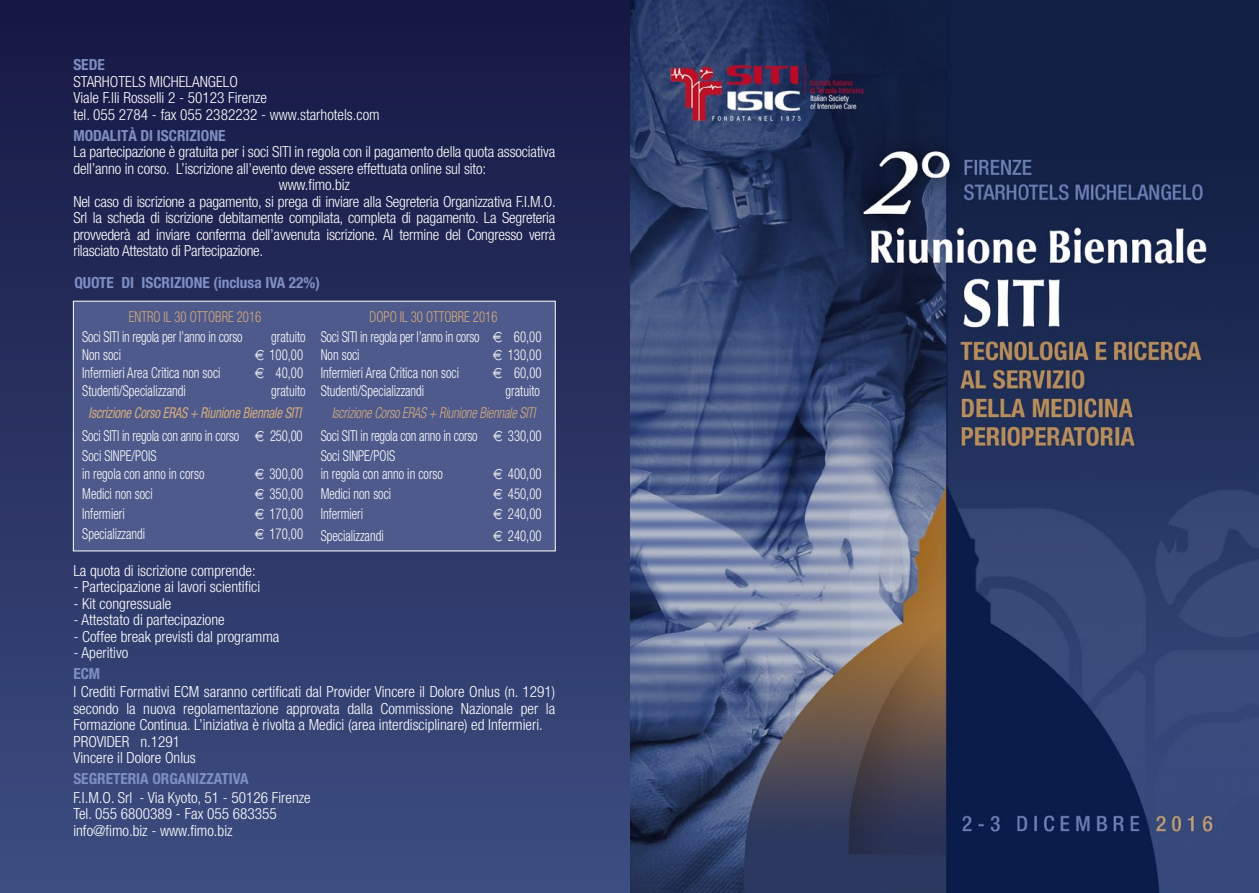
<style>
.page{position:relative;width:1259px;height:893px;background:#fff}
.page>*{position:absolute;margin:0;border:0;box-sizing:border-box;transform-origin:0 0}
.t1{font:300 condensed 15.3px/16.5px "Helvetica Neue";color:#fff}
.t2{font:700 condensed 15.3px "Helvetica Neue";color:#7f8fc2}
.t3{font:300 condensed 15px/18px "Helvetica Neue";color:#fff;scale:.85 1}
.t4{font:italic condensed 15px/22.2px "Helvetica Neue";letter-spacing:-.015em;color:#d5ab7d;text-align:center;scale:.85 1}
.t5{font:italic 300 condensed 15px/22.2px "Helvetica Neue";letter-spacing:-.015em;color:#d5ab7d;text-align:center;scale:.85 1}
.t6{font:300 condensed 15px/20.1px "Helvetica Neue";letter-spacing:-.02em;color:#fff;text-align:center;scale:.85 1}
.t7{font:300 condensed 15px "Helvetica Neue";color:#d5ab7d;scale:.85 1}
.s1{font-family:"Euro Logo";font-weight:400;font-stretch:normal}
.s2{font-weight:300;font-style:normal;color:#fff}
.s3{font-family:"Euro Logo";font-style:normal;font-stretch:normal;color:#fff}
.s4{color:#d5ab7d}
.s5{font-style:normal;color:#fff}
.s6{font-family:"Euro Logo";font-weight:400;font-style:normal;font-stretch:normal;color:#fff}
</style>
<div class="page">
<img style="left:629px;top:0;width:630px;height:893px">
<div style="left:0;top:0;width:629px;height:893px;background:linear-gradient(to bottom,#161844,#3d4e81)"></div>
<div style="left:73px;top:301px;width:482px;height:250px;background:#4e5a8b"></div>
<div style="left:73px;top:301px;width:482px;height:250px;border:1px solid #fff"></div>
<p class="t2" style="left:73px;top:56px;width:33px">SEDE</p>
<p class="t1" style="left:73px;top:73px;width:308px">STARHOTELS MICHELANGELO<br>Viale F.lli Rosselli 2 - 50123 Firenze<br>tel. 055 2784 - fax 055 2382232 - www.starhotels.com</p>
<p class="t2" style="left:73px;top:126px;width:154px">MODALITÀ DI ISCRIZIONE</p>
<p class="t1" style="left:73px;top:143px;width:483px">La partecipazione è gratuita per i soci SITI in regola con il pagamento della quota associativa</p>
<p class="t1" style="left:73px;top:160px;width:414px">dell’anno in corso. L’iscrizione all’evento deve essere effettuata online sul sito:</p>
<p class="t1" style="left:279px;top:176px;width:72px">www.fimo.biz</p>
<p class="t1" style="left:73px;top:193px;width:484px">Nel caso di iscrizione a pagamento, si prega di inviare alla Segreteria Organizzativa F.I.M.O.</p>
<p class="t1" style="left:73px;top:209px;width:483px">Srl la scheda di iscrizione debitamente compilata, completa di pagamento. La Segreteria</p>
<p class="t1" style="left:73px;top:226px;width:483px">provvederà ad inviare conferma dell’avvenuta iscrizione. Al termine del Congresso verrà</p>
<p class="t1" style="left:73px;top:242px;width:191px">rilasciato Attestato di Partecipazione.</p>
<p class="t2" style="left:74px;top:273px;width:247px">QUOTE DI ISCRIZIONE (inclusa IVA 22%)</p>
<p class="t7" style="left:129px;top:308px;width:15px">Entro</p>
<p class="t7" style="left:164px;top:308px;width:116px">il 30 Ottobre 2016</p>
<p class="t3" style="left:82px;top:328px;width:190px">Soci SITI in regola per l’anno in corso</p>
<p class="t3" style="left:271px;top:328px;width:42px">gratuito</p>
<p class="t3" style="left:82px;top:346px;width:47px">Non soci</p>
<p class="t3" style="left:255px;top:346px;width:58px"><span class="s1">7</span> 100,00</p>
<p class="t3" style="left:82px;top:364px;width:164px">Infermieri Area Critica non soci</p>
<p class="t3" style="left:255px;top:364px;width:58px"><span class="s1">7</span> 40,00</p>
<p class="t3" style="left:82px;top:382px;width:123px">Studenti/Specializzandi</p>
<p class="t3" style="left:271px;top:382px;width:42px">gratuito</p>
<p class="t4" style="left:82px;top:402px;width:261px">Iscrizione Corso ERAS + Riunione Biennale Siti<br><span class="s2">Soci SITI in regola con anno in corso</span> <span class="s3">7</span> <span class="s2">250,00</span></p>
<p class="t3" style="left:82px;top:446px;width:145px">Soci SINPE/POIS<br>in regola con anno in corso</p>
<p class="t6" style="left:321px;top:307px;width:261px"><span class="s4">Dopo il 30 Ottobre 2016<br></span>Soci SITI in regola per l’anno in corso <span class="s1">7</span> 60,00</p>
<p class="t3" style="left:321px;top:346px;width:47px">Non soci</p>
<p class="t3" style="left:493px;top:346px;width:59px"><span class="s1">7</span> 130,00</p>
<p class="t3" style="left:321px;top:364px;width:164px">Infermieri Area Critica non soci</p>
<p class="t3" style="left:493px;top:364px;width:59px"><span class="s1">7</span> 60,00</p>
<p class="t3" style="left:321px;top:382px;width:123px">Studenti/Specializzandi</p>
<p class="t3" style="left:505px;top:382px;width:42px">gratuito</p>
<p class="t5" style="left:321px;top:402px;width:261px">Iscrizione Corso ERAS + Riunione Biennale Siti<br><span class="s5">Soci SITI in regola con anno in corso</span> <span class="s6">7</span> <span class="s5">330,00</span></p>
<p class="t3" style="left:321px;top:446px;width:145px">Soci SINPE/POIS<br>in regola con anno in corso</p>
<p class="t3" style="left:255px;top:464px;width:58px"><span class="s1">7</span> 300,00</p>
<p class="t3" style="left:493px;top:464px;width:58px"><span class="s1">7</span> 400,00</p>
<p class="t3" style="left:82px;top:484px;width:84px">Medici non soci</p>
<p class="t3" style="left:255px;top:484px;width:58px"><span class="s1">7</span> 350,00</p>
<p class="t3" style="left:82px;top:505px;width:51px">Infermieri</p>
<p class="t3" style="left:255px;top:505px;width:58px"><span class="s1">7</span> 170,00</p>
<p class="t3" style="left:82px;top:525px;width:76px">Specializzandi</p>
<p class="t3" style="left:255px;top:525px;width:58px"><span class="s1">7</span> 170,00</p>
<p class="t3" style="left:321px;top:484px;width:84px">Medici non soci</p>
<p class="t3" style="left:493px;top:484px;width:58px"><span class="s1">7</span> 450,00</p>
<p class="t3" style="left:321px;top:505px;width:51px">Infermieri</p>
<p class="t3" style="left:493px;top:505px;width:58px"><span class="s1">7</span> 240,00</p>
<p class="t3" style="left:321px;top:526px;width:76px">Specializzandi</p>
<p class="t3" style="left:493px;top:526px;width:58px"><span class="s1">7</span> 240,00</p>
<p class="t1" style="left:73px;top:562px;width:184px">La quota di iscrizione comprende:</p>
<p class="t1" style="left:73px;top:578px;width:188px">- Partecipazione ai lavori scientifici</p>
<p class="t1" style="left:73px;top:595px;width:99px">- Kit congressuale</p>
<p class="t1" style="left:73px;top:611px;width:153px">- Attestato di partecipazione</p>
<p class="t1" style="left:73px;top:628px;width:208px">- Coffee break previsti dal programma</p>
<p class="t1" style="left:73px;top:644px;width:56px">- Aperitivo</p>
<p class="t2" style="left:73px;top:664px;width:28px">ECM</p>
<p class="t1" style="left:73px;top:684px;width:483px">I Crediti Formativi ECM saranno certificati dal Provider Vincere il Dolore Onlus (n. 1291) secondo la nuova regolamentazione approvata dalla Commissione Nazionale per la Formazione Continua. L’iniziativa è rivolta a Medici (area interdisciplinare) ed Infermieri.<br>PROVIDER n.1291<br>Vincere il Dolore Onlus</p>
<p class="t2" style="left:73px;top:769px;width:177px">SEGRETERIA ORGANIZZATIVA</p>
<p class="t1" style="left:73px;top:789px;width:239px">F.I.M.O. Srl - Via Kyoto, 51 - 50126 Firenze<br>Tel. 055 6800389 - Fax 055 683355 info@fimo.biz - www.fimo.biz</p>
</div>
